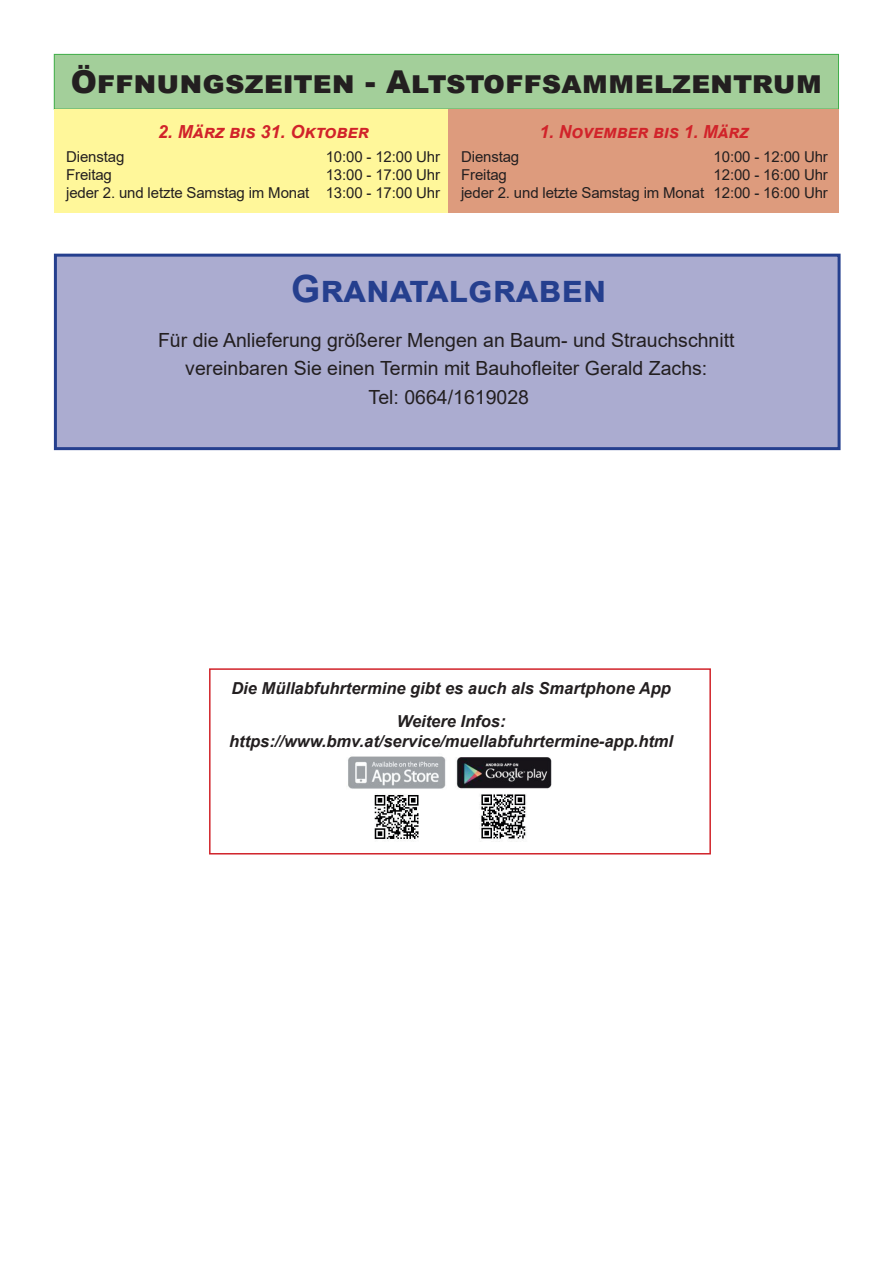
<style>
.page{position:relative;width:893px;height:1263px;background:#fff}
.page>*{position:absolute;margin:0;border:0;box-sizing:border-box;transform-origin:0 0}
.t1{font:700 37.5px "Arial";color:#253f8e}
.t2{font:900 31.5px "Arial";color:#231f20}
.t3{font:19.5px/28.5px "Arial";color:#231f20;text-align:center}
.t4{font:italic 700 18px "Arial";color:#d1232a}
.t5{font:italic 700 16.5px/33.3px "Arial";color:#231f20;text-align:center}
.t6{font:15px/18px "Arial";letter-spacing:-.01em;color:#231f20;text-align:right}
</style>
<div class="page">
<div style="left:54px;top:54px;width:784px;height:55px;background:#a3cf9a"></div>
<div style="left:54px;top:54px;width:785px;height:55px;border:1px solid #40ae49"></div>
<div style="left:54px;top:109px;width:395px;height:104px;background:#fff79a"></div>
<div style="left:449px;top:109px;width:390px;height:104px;background:#dd9b7d"></div>
<img style="left:348px;top:756px;width:204px;height:86px">
<div style="left:209px;top:668px;width:502px;height:186px;border:2px solid #d1232a"></div>
<div style="left:54px;top:254px;width:787px;height:196px;background:#abacd0;border:3px solid #253f8e"></div>
<h2 class="t2" style="left:71px;top:59px;width:753px">Öffnungszeiten - Altstoffsammelzentrum</h2>
<p class="t4" style="left:158px;top:119px;width:213px">2. März bis 31. Oktober</p>
<p class="t6" style="left:66px;top:147px;width:60px">Dienstag</p>
<p class="t6" style="left:326px;top:147px;width:116px">10:00 - 12:00 Uhr</p>
<p class="t6" style="left:66px;top:165px;width:47px">Freitag</p>
<p class="t4" style="left:539px;top:119px;width:211px">1. November bis 1. März</p>
<p class="t6" style="left:461px;top:147px;width:60px">Dienstag</p>
<p class="t6" style="left:714px;top:147px;width:116px">10:00 - 12:00 Uhr</p>
<p class="t6" style="left:461px;top:165px;width:47px">Freitag</p>
<p class="t6" style="left:66px;top:165px;width:375px">13:00 - 17:00 Uhr<br>jeder 2. und letzte Samstag im Monat 13:00 - 17:00 Uhr</p>
<p class="t6" style="left:461px;top:165px;width:368px">12:00 - 16:00 Uhr<br>jeder 2. und letzte Samstag im Monat 12:00 - 16:00 Uhr</p>
<h1 class="t1" style="left:291px;top:263px;width:317px">Granatalgraben</h1>
<h3 class="t3" style="left:158px;top:326px;width:578px">Für die Anlieferung größerer Mengen an Baum- und Strauchschnitt vereinbaren Sie einen Termin mit Bauhofleiter Gerald Zachs:<br>Tel: 0664/1619028</h3>
<p class="t5" style="left:231px;top:672px;width:441px">Die Müllabfuhrtermine gibt es auch als Smartphone App<br>Weitere Infos:</p>
<p class="t5" style="left:229px;top:725px;width:446px">https://www.bmv.at/service/muellabfuhrtermine-app.html</p>
</div>
